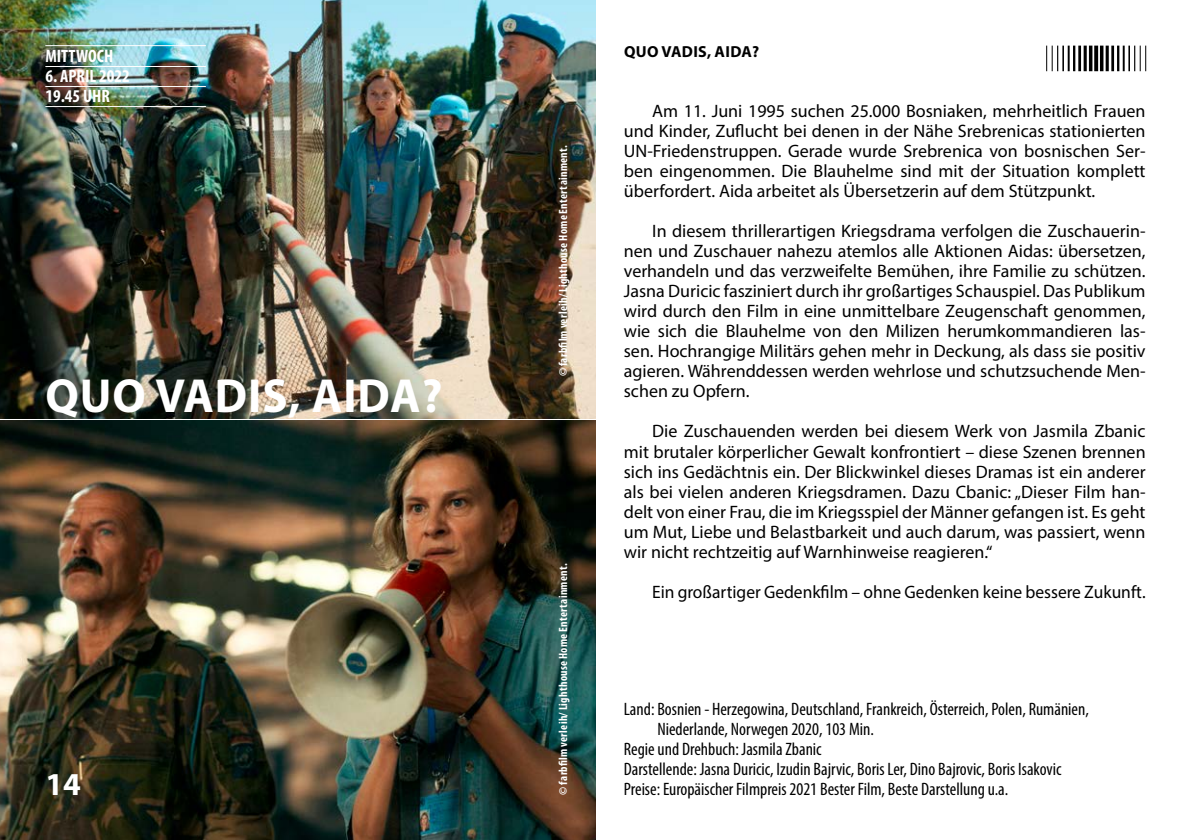
<style>
.page{position:relative;width:1191px;height:840px;background:#fff}
.page>*{position:absolute;margin:0;border:0;box-sizing:border-box;transform-origin:0 0}
.t1{font:700 48px "Myriad Pro";letter-spacing:.02em;color:#fff}
.t2{font:700 32px "Myriad Pro";color:#fff}
.t3{font:18px/20px "Myriad Pro";color:#000;text-align:justify}
.t4{font:condensed 18px "Myriad Pro";color:#000}
.t5{font:700 condensed 18px/20px "Myriad Pro";color:#fff}
.t6{font:700 16px "Myriad Pro";letter-spacing:.02em;color:#000}
.t7{font:700 condensed 12px "Myriad Pro";letter-spacing:.025em;color:#fff}
</style>
<div class="page">
<img style="left:0;top:0;width:595px;height:419px">
<img style="left:0;top:420px;width:595px;height:419px">
<hr style="left:45px;top:45px;width:161px;height:1px;background:#fff">
<hr style="left:45px;top:66px;width:161px;height:1px;background:#fff">
<hr style="left:45px;top:86px;width:161px;height:1px;background:#fff">
<hr style="left:45px;top:106px;width:161px;height:1px;background:#fff">
<svg style="left:1094px;top:46px;width:4px;height:25px"></svg>
<hr style="left:1089px;top:46px;width:3px;height:25px;background:#000">
<hr style="left:1083px;top:46px;width:3px;height:25px;background:#000">
<hr style="left:1078px;top:46px;width:3px;height:25px;background:#000">
<hr style="left:1073px;top:46px;width:2px;height:25px;background:#000">
<hr style="left:1067px;top:46px;width:2px;height:25px;background:#000">
<hr style="left:1062px;top:46px;width:2px;height:25px;background:#000">
<svg style="left:1046px;top:46px;width:12px;height:25px"></svg>
<hr style="left:1100px;top:46px;width:3px;height:25px;background:#000">
<hr style="left:1105px;top:46px;width:3px;height:25px;background:#000">
<hr style="left:1111px;top:46px;width:3px;height:25px;background:#000">
<hr style="left:1117px;top:46px;width:2px;height:25px;background:#000">
<hr style="left:1122px;top:46px;width:2px;height:25px;background:#000">
<hr style="left:1128px;top:46px;width:2px;height:25px;background:#000">
<svg style="left:1134px;top:46px;width:12px;height:25px"></svg>
<p class="t5" style="left:45px;top:45px;width:69px">MITTWOCH</p>
<p class="t5" style="left:45px;top:65px;width:86px">6. APRIL 2022<br>19.45 UHR</p>
<h1 class="t1" style="left:45px;top:364px;width:398px">QUO VADIS, AIDA?</h1>
<h2 class="t2" style="left:45px;top:762px;width:37px">14</h2>
<p class="t7" style="left:555px;top:376px;width:232px;rotate:-90deg">© farbfilm verleih/ Lighthouse Home Entertainment.</p>
<p class="t7" style="left:555px;top:794px;width:232px;rotate:-90deg">© farbfilm verleih/ Lighthouse Home Entertainment.</p>
<p class="t6" style="left:624px;top:42px;width:137px">QUO VADIS, AIDA?</p>
<p class="t3" style="left:624px;top:101px;width:523px;text-indent:28px">Am 11. Juni 1995 suchen 25.000 Bosniaken, mehrheitlich Frauen und Kinder, Zuflucht bei denen in der Nähe Srebrenicas stationierten UN-Friedenstruppen. Gerade wurde Srebrenica von bosnischen Ser&shy;ben eingenommen. Die Blauhelme sind mit der Situation komplett überfordert. Aida arbeitet als Übersetzerin auf dem Stützpunkt.</p>
<p class="t3" style="left:624px;top:221px;width:523px;text-indent:28px">In diesem thrillerartigen Kriegsdrama verfolgen die Zuschauerin&shy;nen und Zuschauer nahezu atemlos alle Aktionen Aidas: übersetzen, verhandeln und das verzweifelte Bemühen, ihre Familie zu schützen.<br>Jasna Duricic fasziniert durch ihr großartiges Schauspiel. Das Publikum wird durch den Film in eine unmittelbare Zeugenschaft genommen, wie sich die Blauhelme von den Milizen herumkommandieren las&shy;sen. Hochrangige Militärs gehen mehr in Deckung, als dass sie positiv agieren. Währenddessen werden wehrlose und schutzsuchende Men&shy;schen zu Opfern.</p>
<p class="t3" style="left:624px;top:421px;width:523px;text-indent:28px">Die Zuschauenden werden bei diesem Werk von Jasmila Zbanic mit brutaler körperlicher Gewalt konfrontiert – diese Szenen brennen sich ins Gedächtnis ein. Der Blickwinkel dieses Dramas ist ein anderer als bei vielen anderen Kriegsdramen. Dazu Cbanic: „Dieser Film han&shy;delt von einer Frau, die im Kriegsspiel der Männer gefangen ist. Es geht um Mut, Liebe und Belastbarkeit und auch darum, was passiert, wenn wir nicht rechtzeitig auf Warnhinweise reagieren.“</p>
<p class="t3" style="left:652px;top:581px;width:495px">Ein großartiger Gedenkfilm – ohne Gedenken keine bessere Zukunft.</p>
<p class="t4" style="left:624px;top:697px;width:466px">Land: Bosnien - Herzegowina, Deutschland, Frankreich, Österreich, Polen, Rumänien,</p>
<p class="t4" style="left:657px;top:717px;width:218px">Niederlande, Norwegen 2020, 103 Min.</p>
<p class="t4" style="left:624px;top:737px;width:199px">Regie und Drehbuch: Jasmila Zbanic</p>
<p class="t4" style="left:624px;top:757px;width:439px">Darstellende: Jasna Duricic, Izudin Bajrvic, Boris Ler, Dino Bajrovic, Boris Isakovic</p>
<p class="t4" style="left:624px;top:777px;width:386px">Preise: Europäischer Filmpreis 2021 Bester Film, Beste Darstellung u.a.</p>
</div>
